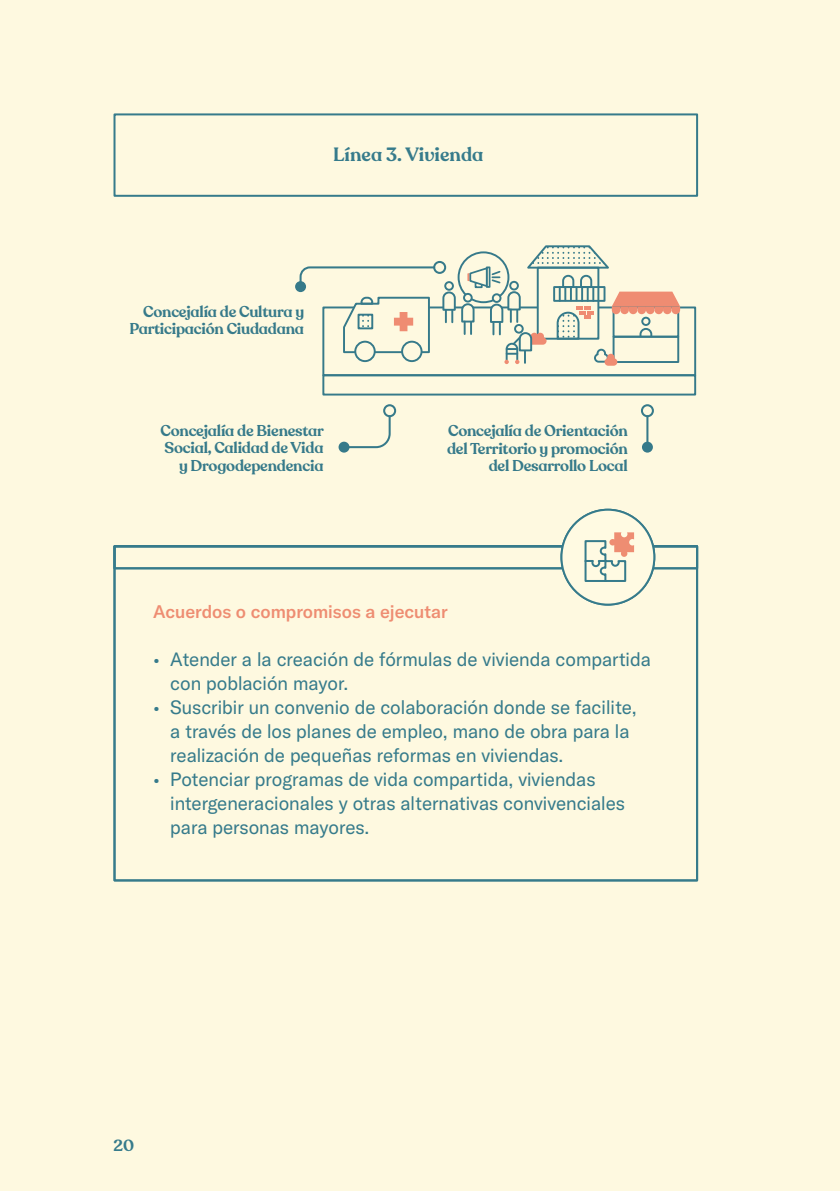
<style>
.page{position:relative;width:840px;height:1191px;background:#fff}
.page>*{position:absolute;margin:0;border:0;box-sizing:border-box;transform-origin:0 0}
.t1{font:19px/24px "GT America LCG";color:#367b8b}
.t2{font:600 19px "Recoleta Alt";color:#367b8b}
.t3{font:500 18px "GT America LCG";color:#ee8d72}
.t4{font:600 16px "Recoleta Alt";color:#367b8b}
.t5{font:600 15.6px/17.4px "Recoleta Alt";letter-spacing:-.015em;color:#367a8a;text-align:right}
</style>
<div class="page">
<div style="left:0;top:0;width:839px;height:1191px;background:#fef9e0"></div>
<div style="left:113px;top:113px;width:584px;height:84px;border:2px solid #367b8b"></div>
<div style="left:322px;top:374px;width:373px;height:21px;border:2px solid #367a8a"></div>
<div style="left:640px;top:404px;width:13px;height:13px;border:2px solid #367a8a;border-radius:50%"></div>
<div style="left:383px;top:404px;width:13px;height:13px;border:2px solid #367a8a;border-radius:50%"></div>
<hr style="left:646px;top:416px;width:2px;height:26px;background:#367a8a">
<div style="left:641px;top:442px;width:11px;height:10px;background:#367a8a;border-radius:50%"></div>
<div style="left:338px;top:442px;width:11px;height:10px;background:#367a8a;border-radius:50%"></div>
<svg style="left:345px;top:414px;width:46px;height:35px"></svg>
<svg style="left:299px;top:245px;width:380px;height:121px"></svg>
<div style="left:433px;top:261px;width:13px;height:13px;border:2px solid #367a8a;border-radius:50%"></div>
<div style="left:295px;top:281px;width:11px;height:11px;background:#367a8a;border-radius:50%"></div>
<div style="left:113px;top:545px;width:584px;height:24px;border:2px solid #367b8b"></div>
<div style="left:561px;top:510px;width:93px;height:94px;background:#fffae2;border-radius:50%"></div>
<div style="left:560px;top:509px;width:95px;height:96px;border:2px solid #367b8b;border-radius:50%"></div>
<svg style="left:584px;top:532px;width:49px;height:50px"></svg>
<p class="t2" style="left:333px;top:143px;width:151px">Línea 3. Vivienda</p>
<p class="t5" style="left:129px;top:303px;width:176px">Concejalía de Cultura y<br>Participación Ciudadana</p>
<p class="t5" style="left:160px;top:422px;width:165px">Concejalía de Bienestar<br>Social, Calidad de Vida y Drogodependencia</p>
<p class="t5" style="left:447px;top:422px;width:182px">Concejalía de Orientación del Territorio y promoción del Desarrollo Local</p>
<p class="t3" style="left:153px;top:598px;width:296px">Acuerdos o compromisos a ejecutar</p>
<p class="t1" style="left:170px;top:645px;width:482px;text-indent:-17px">• Atender a la creación de fórmulas de vivienda compartida con población mayor.</p>
<p class="t1" style="left:170px;top:693px;width:467px;text-indent:-17px">• Suscribir un convenio de colaboración donde se facilite, a través de los planes de empleo, mano de obra para la realización de pequeñas reformas en viviendas.</p>
<p class="t1" style="left:170px;top:765px;width:456px;text-indent:-17px">• Potenciar programas de vida compartida, viviendas intergeneracionales y otras alternativas convivenciales para personas mayores.</p>
<p class="t4" style="left:113px;top:1135px;width:22px">20</p>
</div>
